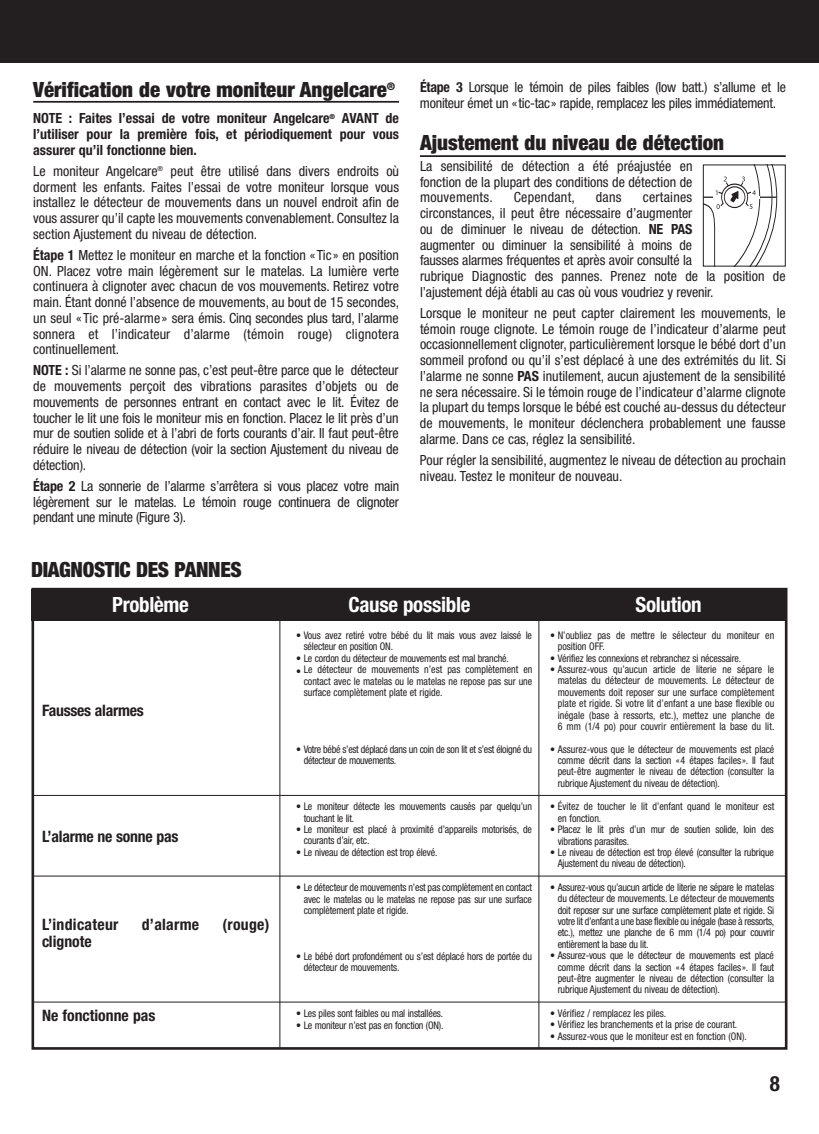
<style>
.page{position:relative;width:819px;height:1134px;background:#fff}
.page>*{position:absolute;margin:0;border:0;box-sizing:border-box;transform-origin:0 0}
.t1{font:900 condensed 21px "Helvetica Neue";color:#231f20}
.t2{font:700 condensed 21px "Helvetica Neue";letter-spacing:-.015em;color:#fff}
.t3{font:700 condensed 21px "Helvetica Neue";color:#231f20}
.t4{font:700 condensed 15.75px "Helvetica Neue";color:#231f20}
.t5{font:700 condensed 15.75px "Helvetica Neue";letter-spacing:.02em;color:#231f20}
.t6{font:condensed 14px/15.8px "Helvetica Neue";color:#231f20;text-align:justify}
.t7{font:700 condensed 14px/15.8px "Helvetica Neue";color:#231f20;text-align:justify}
.t8{font:condensed 14px/15.8px "Helvetica Neue";letter-spacing:-.02em;color:#231f20}
.t9{font:condensed 14px "Helvetica Neue";letter-spacing:.02em;color:#231f20}
.t10{font:condensed 10.5px/11.4px "Helvetica Neue";letter-spacing:-.015em;color:#231f20;scale:.95 1}
.s1{font-weight:700}
</style>
<div class="page">
<div style="left:0;top:0;width:819px;height:63px;background:#231f20"></div>
<div style="left:32px;top:590px;width:756px;height:31px;background:#231f20"></div>
<div style="left:32px;top:588px;width:756px;height:462px;border:3px solid #231f20"></div>
<hr style="left:279px;top:611px;width:1px;height:436px;background:#231f20">
<hr style="left:538px;top:608px;width:1px;height:440px;background:#231f20">
<hr style="left:32px;top:795px;width:755px;height:1px;background:#231f20">
<hr style="left:32px;top:876px;width:754px;height:1px;background:#231f20">
<hr style="left:32px;top:1002px;width:754px;height:1px;background:#231f20">
<hr style="left:33px;top:101px;width:366px;height:2px;background:#231f20">
<hr style="left:420px;top:155px;width:366px;height:2px;background:#231f20">
<svg style="left:705px;top:166px;width:72px;height:99px"></svg>
<div style="left:703px;top:164px;width:83px;height:103px;border:1px solid #231f20"></div>
<h1 class="t1" style="left:33px;top:82px;width:364px">Vérification de votre moniteur Angelcare<sup>®</sup></h1>
<p class="t7" style="left:33px;top:112px;width:367px">NOTE : Faites l’essai de votre moniteur Angelcare<sup>®</sup> AVANT de l’utiliser pour la première fois, et périodiquement pour vous assurer qu’il fonctionne bien.</p>
<p class="t6" style="left:33px;top:164px;width:367px">Le moniteur Angelcare<sup>®</sup> peut être utilisé dans divers endroits où dorment les enfants. Faites l’essai de votre moniteur lorsque vous installez le détecteur de mouvements dans un nouvel endroit afin de vous assurer qu’il capte les mouvements convenablement. Consultez la section Ajustement du niveau de détection.</p>
<p class="t6" style="left:33px;top:248px;width:367px"><span class="s1">Étape 1</span> Mettez le moniteur en marche et la fonction «Tic» en position ON. Placez votre main légèrement sur le matelas. La lumière verte continuera à clignoter avec chacun de vos mouvements. Retirez votre main. Étant donné l’absence de mouvements, au bout de 15 secondes, un seul « Tic pré-alarme » sera émis. Cinq secondes plus tard, l’alarme sonnera et l’indicateur d’alarme (témoin rouge) clignotera continuellement.</p>
<p class="t6" style="left:33px;top:364px;width:367px"><span class="s1">NOTE :</span> Si l’alarme ne sonne pas, c’est peut-être parce que le détecteur de mouvements perçoit des vibrations parasites d’objets ou de mouvements de personnes entrant en contact avec le lit. Évitez de toucher le lit une fois le moniteur mis en fonction. Placez le lit près d’un mur de soutien solide et à l’abri de forts courants d’air. Il faut peut-être réduire le niveau de détection (voir la section Ajustement du niveau de détection).</p>
<p class="t6" style="left:33px;top:479px;width:368px"><span class="s1">Étape 2</span> La sonnerie de l’alarme s’arrêtera si vous placez votre main légèrement sur le matelas. Le témoin rouge continuera de clignoter pendant une minute (Figure 3).</p>
<h1 class="t1" style="left:31px;top:562px;width:212px">DIAGNOSTIC DES PANNES</h1>
<p class="t8" style="left:420px;top:81px;width:367px"><span class="s1">Étape 3</span> Lorsque le témoin de piles faibles (low batt.) s’allume et le moniteur émet un «tic-tac» rapide, remplacez les piles immédiatement.</p>
<h1 class="t1" style="left:420px;top:135px;width:306px">Ajustement du niveau de détection</h1>
<p class="t6" style="left:420px;top:159px;width:274px">La sensibilité de détection a été préajustée en fonction de la plupart des conditions de détection de mouvements.</p>
<p class="t9" style="left:514px;top:192px;width:63px">Cependant,</p>
<p class="t6" style="left:596px;top:191px;width:27px">dans</p>
<p class="t6" style="left:420px;top:191px;width:367px;text-align:left;text-indent:223px">certaines<br>circonstances, il peut être nécessaire d’augmenter<br>ou de diminuer le niveau de détection. <span class="s1">NE PAS<br></span>augmenter ou diminuer la sensibilité à moins de<br>fausses alarmes fréquentes et après avoir consulté la<br>rubrique Diagnostic des pannes. Prenez note de la position de l’ajustement déjà établi au cas où vous voudriez y revenir.</p>
<p class="t6" style="left:420px;top:306px;width:367px">Lorsque le moniteur ne peut capter clairement les mouvements, le témoin rouge clignote. Le témoin rouge de l’indicateur d’alarme peut occasionnellement clignoter, particulièrement lorsque le bébé dort d’un sommeil profond ou qu’il s’est déplacé à une des extrémités du lit. Si l’alarme ne sonne <span class="s1">PAS</span> inutilement, aucun ajustement de la sensibilité ne sera nécessaire. Si le témoin rouge de l’indicateur d’alarme clignote la plupart du temps lorsque le bébé est couché au-dessus du détecteur de mouvements, le moniteur déclenchera probablement une fausse alarme. Dans ce cas, réglez la sensibilité.</p>
<p class="t6" style="left:420px;top:453px;width:367px">Pour régler la sensibilité, augmentez le niveau de détection au prochain niveau. Testez le moniteur de nouveau.</p>
<h1 class="t2" style="left:112px;top:597px;width:78px">Problème</h1>
<h1 class="t2" style="left:348px;top:597px;width:124px">Cause possible</h1>
<h1 class="t2" style="left:635px;top:597px;width:68px">Solution</h1>
<p class="t4" style="left:42px;top:705px;width:103px">Fausses alarmes</p>
<p class="t4" style="left:42px;top:831px;width:138px">L’alarme ne sonne pas</p>
<p class="t5" style="left:42px;top:918px;width:78px">L’indicateur</p>
<p class="t4" style="left:142px;top:918px;width:59px">d’alarme</p>
<p class="t4" style="left:223px;top:918px;width:48px">(rouge)</p>
<p class="t4" style="left:42px;top:936px;width:51px">clignote</p>
<p class="t4" style="left:42px;top:1009px;width:115px">Ne fonctionne pas</p>
<p class="t10" style="left:304px;top:630px;width:242px;text-indent:-8px">• Vous avez retiré votre bébé du lit mais vous avez laissé le sélecteur en position ON.</p>
<p class="t10" style="left:296px;top:653px;width:226px">• Le cordon du détecteur de mouvements est mal branché.</p>
<p class="t10" style="left:304px;top:665px;width:242px;text-align:justify;text-indent:-8px">• Le détecteur de mouvements n’est pas complètement en contact avec le matelas ou le matelas ne repose pas sur une surface complètement plate et rigide.</p>
<p class="t10" style="left:304px;top:744px;width:242px;text-indent:-8px">• Votre bébé s’est déplacé dans un coin de son lit et s’est éloigné du détecteur de mouvements.</p>
<p class="t10" style="left:304px;top:802px;width:242px;text-indent:-8px">• Le moniteur détecte les mouvements causés par quelqu’un touchant le lit.</p>
<p class="t10" style="left:304px;top:824px;width:242px;text-indent:-8px">• Le moniteur est placé à proximité d’appareils motorisés, de courants d’air, etc.</p>
<p class="t10" style="left:296px;top:847px;width:150px">• Le niveau de détection est trop élevé.</p>
<p class="t10" style="left:304px;top:883px;width:242px;text-align:justify;text-indent:-8px">• Le détecteur de mouvements n’est pas complètement en contact avec le matelas ou le matelas ne repose pas sur une surface complètement plate et rigide.</p>
<p class="t10" style="left:304px;top:951px;width:242px;text-indent:-8px">• Le bébé dort profondément ou s’est déplacé hors de portée du détecteur de mouvements.</p>
<p class="t10" style="left:296px;top:1009px;width:156px">• Les piles sont faibles ou mal installées.</p>
<p class="t10" style="left:296px;top:1020px;width:157px">• Le moniteur n’est pas en fonction (ON).</p>
<p class="t10" style="left:558px;top:630px;width:229px;text-indent:-8px">• N’oubliez pas de mettre le sélecteur du moniteur en position OFF.</p>
<p class="t10" style="left:550px;top:653px;width:203px">• Vérifiez les connexions et rebranchez si nécessaire.</p>
<p class="t10" style="left:558px;top:665px;width:230px;text-align:justify;text-indent:-8px">• Assurez-vous qu’aucun article de literie ne sépare le matelas du détecteur de mouvements. Le détecteur de mouvements doit reposer sur une surface complètement plate et rigide. Si votre lit d’enfant a une base flexible ou inégale (base à ressorts, etc.), mettez une planche de 6 mm (1/4 po) pour couvrir entièrement la base du lit.</p>
<p class="t10" style="left:558px;top:744px;width:229px;text-align:justify;text-indent:-8px">• Assurez-vous que le détecteur de mouvements est placé comme décrit dans la section «4 étapes faciles». Il faut peut-être augmenter le niveau de détection (consulter la rubrique Ajustement du niveau de détection).</p>
<p class="t10" style="left:558px;top:802px;width:230px;text-indent:-8px">• Évitez de toucher le lit d’enfant quand le moniteur est en fonction.</p>
<p class="t10" style="left:558px;top:825px;width:229px;text-indent:-8px">• Placez le lit près d’un mur de soutien solide, loin des vibrations parasites.</p>
<p class="t10" style="left:558px;top:847px;width:229px;text-indent:-8px">• Le niveau de détection est trop élevé (consulter la rubrique<br>Ajustement du niveau de détection).</p>
<p class="t10" style="left:558px;top:882px;width:230px;text-align:justify;text-indent:-8px">• Assurez-vous qu’aucun article de literie ne sépare le matelas du détecteur de mouvements. Le détecteur de mouvements doit reposer sur une surface complètement plate et rigide. Si votre lit d’enfant a une base flexible ou inégale (base à ressorts, etc.), mettez une planche de 6 mm (1/4 po) pour couvrir entièrement la base du lit.</p>
<p class="t10" style="left:558px;top:951px;width:229px;text-align:justify;text-indent:-8px">• Assurez-vous que le détecteur de mouvements est placé comme décrit dans la section «4 étapes faciles». Il faut peut-être augmenter le niveau de détection (consulter la rubrique Ajustement du niveau de détection).</p>
<p class="t10" style="left:550px;top:1008px;width:124px">• Vérifiez / remplacez les piles.</p>
<p class="t10" style="left:550px;top:1020px;width:199px">• Vérifiez les branchements et la prise de courant.</p>
<p class="t10" style="left:550px;top:1031px;width:208px">• Assurez-vous que le moniteur est en fonction (ON).</p>
<h1 class="t3" style="left:770px;top:1076px;width:12px">8</h1>
</div>
